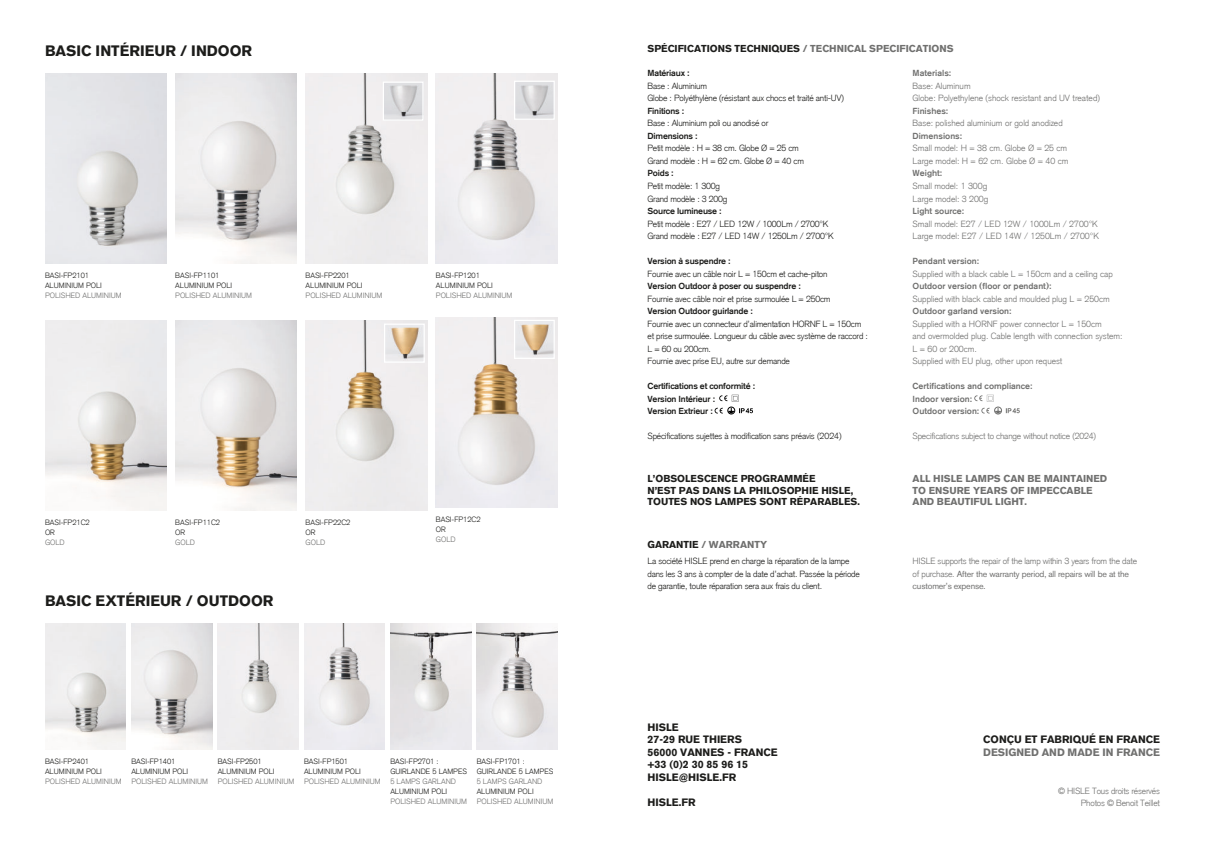
<style>
.page{position:relative;width:1205px;height:851px;background:#fff}
.page>*{position:absolute;margin:0;border:0;box-sizing:border-box;transform-origin:0 0}
.t1{font:700 15px "Akzidenz Grotesk BE";color:#1d1d1b}
.t2{font:700 10.62px/12.5px "Akzidenz Grotesk BE";color:#1d1d1b}
.t3{font:700 10.62px "Akzidenz Grotesk BE";color:#70706f}
.t4{font:700 10px/11.2px "Akzidenz Grotesk BE";color:#1d1d1b}
.t5{font:700 10px/11.2px "Akzidenz Grotesk BE";color:#70706f}
.t6{font:300 8.75px/12.5px "Akzidenz Grotesk";letter-spacing:-.02em;color:#1d1d1b}
.t7{font:300 8.75px/12.5px "Akzidenz Grotesk";color:#70706f}
.t8{font:500 8.75px/12.5px "Akzidenz Grotesk BE";letter-spacing:-.02em;color:#1d1d1b}
.t9{font:500 8.75px/12.5px "Akzidenz Grotesk BE";color:#70706f}
.t10{font:300 8.75px/12.5px "Akzidenz Grotesk";letter-spacing:-.02em;color:#70706f;text-align:right}
.t11{font:8.75px/12.5px "Akzidenz Grotesk BE";letter-spacing:-.02em;color:#70706f}
.t12{font:300 7.5px/10px "Akzidenz Grotesk";color:#1d1d1b}
.t13{font:300 7.5px "Akzidenz Grotesk";color:#70706f}
.s1{color:#70706f}
.s2{color:#1d1d1b}
.s3{font-family:"Akzidenz Grotesk";font-weight:300}
</style>
<div class="page">
<img style="left:45px;top:623px;width:81px;height:126px">
<img style="left:218px;top:623px;width:80px;height:126px">
<img style="left:131px;top:623px;width:81px;height:126px">
<img style="left:304px;top:623px;width:81px;height:126px">
<img style="left:390px;top:623px;width:81px;height:126px">
<img style="left:477px;top:623px;width:80px;height:126px">
<img style="left:175px;top:73px;width:122px;height:190px">
<img style="left:306px;top:73px;width:121px;height:190px">
<img style="left:45px;top:73px;width:122px;height:190px">
<img style="left:436px;top:73px;width:121px;height:190px">
<img style="left:175px;top:320px;width:122px;height:190px">
<img style="left:45px;top:320px;width:122px;height:190px">
<img style="left:306px;top:320px;width:121px;height:190px">
<img style="left:436px;top:318px;width:121px;height:190px">
<img style="left:385px;top:83px;width:37px;height:36px">
<div style="left:383px;top:81px;width:41px;height:40px;border:1px solid #fff"></div>
<img style="left:516px;top:83px;width:37px;height:35px">
<div style="left:514px;top:81px;width:41px;height:39px;border:1px solid #fff"></div>
<img style="left:386px;top:325px;width:37px;height:35px">
<div style="left:384px;top:323px;width:41px;height:39px;border:1px solid #fff"></div>
<img style="left:516px;top:322px;width:37px;height:35px">
<div style="left:514px;top:320px;width:41px;height:39px;border:1px solid #fff"></div>
<svg style="left:719px;top:395px;width:19px;height:6px"></svg>
<div style="left:727px;top:407px;width:8px;height:7px;border:1px solid #000;border-radius:50%"></div>
<svg style="left:714px;top:407px;width:39px;height:6px"></svg>
<svg style="left:974px;top:395px;width:19px;height:6px"></svg>
<svg style="left:981px;top:407px;width:8px;height:6px"></svg>
<div style="left:994px;top:407px;width:7px;height:7px;border:1px solid #70706f;border-radius:50%"></div>
<svg style="left:995px;top:407px;width:25px;height:6px"></svg>
<h1 class="t1" style="left:45px;top:42px;width:209px">BASIC INTÉRIEUR / INDOOR</h1>
<p class="t4" style="left:647px;top:43px;width:308px">SPÉCIFICATIONS TECHNIQUES <span class="s1">/ TECHNICAL SPECIFICATIONS</span></p>
<p class="t12" style="left:45px;top:271px;width:58px">BASI-FP2101<br>ALUMINIUM POLI</p>
<p class="t13" style="left:45px;top:292px;width:78px">POLISHED ALUMINIUM</p>
<p class="t12" style="left:175px;top:271px;width:58px">BASI-FP1101<br>ALUMINIUM POLI</p>
<p class="t13" style="left:175px;top:292px;width:78px">POLISHED ALUMINIUM</p>
<p class="t12" style="left:306px;top:271px;width:58px">BASI-FP2201<br>ALUMINIUM POLI</p>
<p class="t13" style="left:306px;top:292px;width:78px">POLISHED ALUMINIUM</p>
<p class="t12" style="left:436px;top:271px;width:58px">BASI-FP1201<br>ALUMINIUM POLI</p>
<p class="t13" style="left:436px;top:292px;width:78px">POLISHED ALUMINIUM</p>
<p class="t8" style="left:647px;top:68px;width:43px">Matériaux :</p>
<p class="t6" style="left:647px;top:80px;width:198px">Base : Aluminium<br>Globe : Polyéthylène (résistant aux chocs et traité anti-UV)</p>
<p class="t8" style="left:647px;top:105px;width:38px">Finitions :</p>
<p class="t6" style="left:647px;top:118px;width:122px">Base : Aluminium poli ou anodisé or</p>
<p class="t8" style="left:647px;top:130px;width:51px">Dimensions :</p>
<p class="t6" style="left:647px;top:143px;width:158px">Petit modèle : H = 38 cm. Globe Ø = 25 cm<br>Grand modèle : H = 62 cm. Globe Ø = 40 cm</p>
<p class="t8" style="left:647px;top:168px;width:27px">Poids :</p>
<p class="t6" style="left:647px;top:180px;width:81px">Petit modèle: 1 300g<br>Grand modèle : 3 200g</p>
<p class="t8" style="left:647px;top:205px;width:75px">Source lumineuse :</p>
<p class="t6" style="left:647px;top:218px;width:188px">Petit modèle : E27 / LED 12W / 1000Lm / 2700°K<br>Grand modèle : E27 / LED 14W / 1250Lm / 2700°K</p>
<p class="t8" style="left:647px;top:255px;width:84px">Version à suspendre :</p>
<p class="t6" style="left:647px;top:268px;width:181px">Fournie avec un câble noir L = 150cm et cache-piton</p>
<p class="t8" style="left:647px;top:280px;width:154px">Version Outdoor à poser ou suspendre :</p>
<p class="t6" style="left:647px;top:293px;width:185px">Fournie avec câble noir et prise surmoulée L = 250cm</p>
<p class="t8" style="left:647px;top:305px;width:107px">Version Outdoor guirlande :</p>
<p class="t6" style="left:647px;top:318px;width:222px">Fournie avec un connecteur d’alimentation HORNF L = 150cm et prise surmoulée. Longueur du câble avec système de raccord :<br>L = 60 ou 200cm.<br>Fournie avec prise EU, autre sur demande</p>
<p class="t8" style="left:647px;top:380px;width:109px">Certifications et conformité :<br>Version Intérieur :<br>Version Extrieur :</p>
<p class="t6" style="left:647px;top:430px;width:196px">Spécifications sujettes à modification sans préavis (2024)</p>
<p class="t9" style="left:912px;top:68px;width:40px">Materials:</p>
<p class="t7" style="left:912px;top:80px;width:189px">Base: Aluminum<br>Globe: Polyethylene (shock resistant and UV treated)</p>
<p class="t9" style="left:912px;top:105px;width:37px">Finishes:</p>
<p class="t7" style="left:912px;top:118px;width:152px">Base: polished aluminium or gold anodized</p>
<p class="t9" style="left:912px;top:130px;width:51px">Dimensions:</p>
<p class="t7" style="left:912px;top:143px;width:157px">Small model: H = 38 cm. Globe Ø = 25 cm<br>Large model: H = 62 cm. Globe Ø = 40 cm</p>
<p class="t9" style="left:912px;top:168px;width:31px">Weight:</p>
<p class="t7" style="left:912px;top:180px;width:77px">Small model: 1 300g<br>Large model: 3 200g</p>
<p class="t9" style="left:912px;top:205px;width:53px">Light source:</p>
<p class="t7" style="left:912px;top:218px;width:188px">Small model: E27 / LED 12W / 1000Lm / 2700°K<br>Large model: E27 / LED 14W / 1250Lm / 2700°K</p>
<p class="t9" style="left:912px;top:255px;width:68px">Pendant version:</p>
<p class="t7" style="left:912px;top:268px;width:202px">Supplied with a black cable L = 150cm and a ceiling cap</p>
<p class="t9" style="left:912px;top:280px;width:140px">Outdoor version (floor or pendant):</p>
<p class="t7" style="left:912px;top:293px;width:199px">Supplied with black cable and moulded plug L = 250cm</p>
<p class="t9" style="left:912px;top:305px;width:100px">Outdoor garland version:</p>
<p class="t7" style="left:912px;top:318px;width:212px">Supplied with a HORNF power connector L = 150cm<br>and overmolded plug. Cable length with connection system:<br>L = 60 or 200cm.<br>Supplied with EU plug, other upon request</p>
<p class="t9" style="left:912px;top:380px;width:121px">Certifications and compliance:<br>Indoor version:<br>Outdoor version:</p>
<p class="t10" style="left:912px;top:430px;width:185px">Specifications subject to change without notice (2024)</p>
<p class="t4" style="left:647px;top:473px;width:214px">L’OBSOLESCENCE PROGRAMMÉE<br>N’EST PAS DANS LA PHILOSOPHIE HISLE,<br>TOUTES NOS LAMPES SONT RÉPARABLES.</p>
<p class="t5" style="left:912px;top:473px;width:196px">ALL HISLE LAMPS CAN BE MAINTAINED<br>TO ENSURE YEARS OF IMPECCABLE<br>AND BEAUTIFUL LIGHT.</p>
<p class="t12" style="left:45px;top:518px;width:46px">BASI-FP21C2<br>OR</p>
<p class="t13" style="left:45px;top:539px;width:21px">GOLD</p>
<p class="t12" style="left:175px;top:518px;width:46px">BASI-FP11C2<br>OR</p>
<p class="t13" style="left:175px;top:539px;width:21px">GOLD</p>
<h1 class="t1" style="left:45px;top:592px;width:230px">BASIC EXTÉRIEUR / OUTDOOR</h1>
<p class="t12" style="left:306px;top:518px;width:46px">BASI-FP22C2<br>OR</p>
<p class="t13" style="left:306px;top:539px;width:21px">GOLD</p>
<p class="t12" style="left:436px;top:515px;width:46px">BASI-FP12C2<br>OR</p>
<p class="t13" style="left:436px;top:536px;width:21px">GOLD</p>
<p class="t5" style="left:647px;top:539px;width:121px"><span class="s2">GARANTIE</span> / WARRANTY</p>
<p class="t6" style="left:647px;top:555px;width:214px">La société HISLE prend en charge la réparation de la lampe dans les 3 ans à compter de la date d’achat. Passée la période de garantie, toute réparation sera aux frais du client.</p>
<p class="t10" style="left:912px;top:555px;width:226px">HISLE supports the repair of the lamp within 3 years from the date</p>
<p class="t11" style="left:912px;top:568px;width:218px"><span class="s3">of purchase.</span> After the warranty period, all repairs will be at the customer’s expense.</p>
<p class="t12" style="left:45px;top:756px;width:58px">BASI-FP2401<br>ALUMINIUM POLI</p>
<p class="t13" style="left:45px;top:778px;width:78px">POLISHED ALUMINIUM</p>
<p class="t12" style="left:131px;top:756px;width:58px">BASI-FP1401<br>ALUMINIUM POLI</p>
<p class="t13" style="left:131px;top:778px;width:78px">POLISHED ALUMINIUM</p>
<p class="t12" style="left:218px;top:756px;width:58px">BASI-FP2501<br>ALUMINIUM POLI</p>
<p class="t13" style="left:218px;top:778px;width:78px">POLISHED ALUMINIUM</p>
<p class="t12" style="left:304px;top:756px;width:58px">BASI-FP1501<br>ALUMINIUM POLI</p>
<p class="t13" style="left:304px;top:778px;width:78px">POLISHED ALUMINIUM</p>
<p class="t12" style="left:390px;top:756px;width:78px">BASI-FP2701 :<br>GUIRLANDE 5 LAMPES</p>
<p class="t13" style="left:390px;top:778px;width:67px">5 LAMPS GARLAND</p>
<p class="t12" style="left:390px;top:786px;width:58px">ALUMINIUM POLI</p>
<p class="t13" style="left:390px;top:798px;width:78px">POLISHED ALUMINIUM</p>
<p class="t12" style="left:477px;top:756px;width:78px">BASI-FP1701 :<br>GUIRLANDE 5 LAMPES</p>
<p class="t13" style="left:477px;top:778px;width:67px">5 LAMPS GARLAND</p>
<p class="t12" style="left:477px;top:786px;width:58px">ALUMINIUM POLI</p>
<p class="t13" style="left:477px;top:798px;width:78px">POLISHED ALUMINIUM</p>
<p class="t2" style="left:647px;top:720px;width:132px">HISLE<br>27-29 RUE THIERS<br>56000 VANNES - FRANCE +33 (0)2 30 85 96 15<br>HISLE@HISLE.FR</p>
<p class="t2" style="left:647px;top:795px;width:50px">HISLE.FR</p>
<p class="t10" style="left:1058px;top:784px;width:103px">© HISLE Tous droits réservés<br>Photos © Benoit Teillet</p>
<p class="t2" style="left:983px;top:733px;width:178px">CONÇU ET FABRIQUÉ EN FRANCE</p>
<p class="t3" style="left:983px;top:746px;width:178px">DESIGNED AND MADE IN FRANCE</p>
</div>
